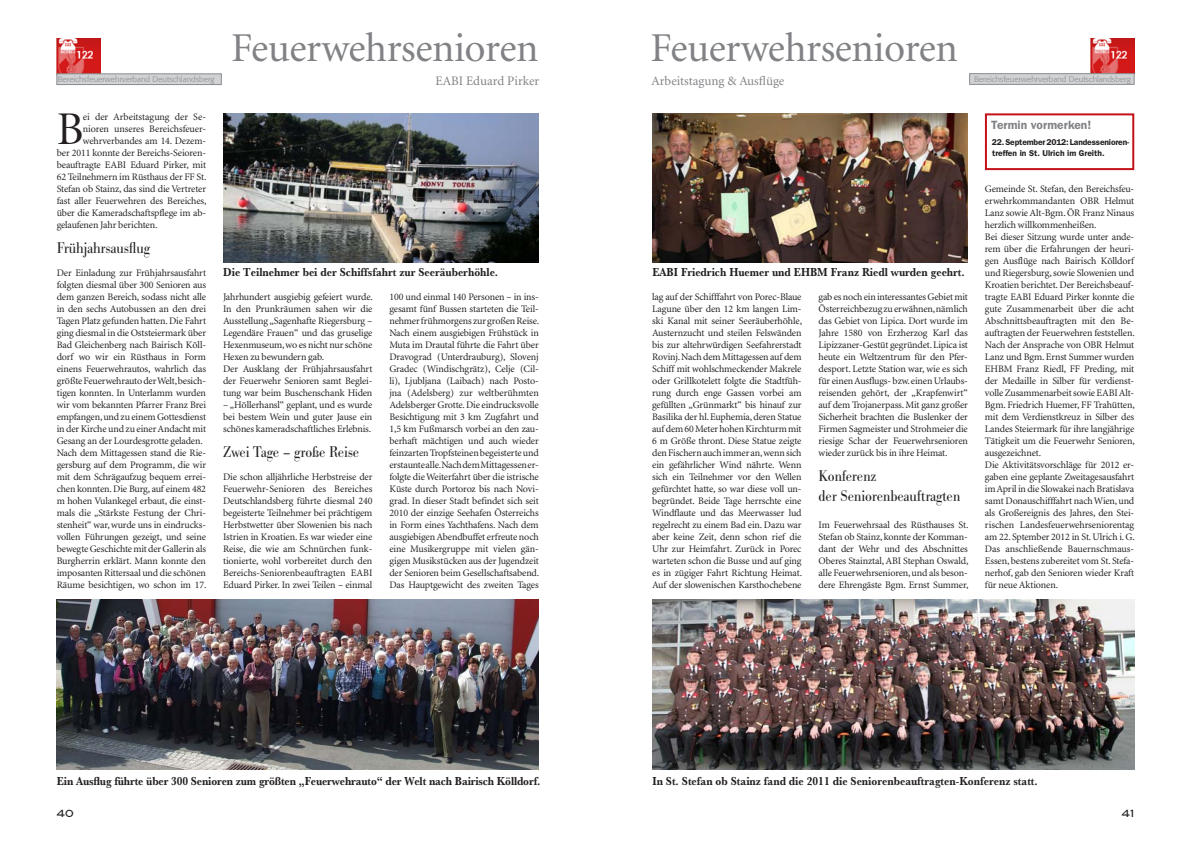
<style>
.page{position:relative;width:1191px;height:842px;background:#fff}
.page>*{position:absolute;margin:0;border:0;box-sizing:border-box;transform-origin:0 0}
.t1{font:47px "Minion MM 367 585 46";color:#231f20}
.t2{font:41px "Minion";letter-spacing:-.01em;color:#808285}
.t3{font:16.2px/19.5px "URW Bodoni T Ligh Extr Narr";letter-spacing:-.01em;color:#231f20}
.t4{font:13px "Minion";color:#808285}
.t5{font:12px "URW Basker T Bold Extr Narr";color:#231f20}
.t6{font:600 12px "ITC Franklin Gothic Std";color:#808285}
.t7{font:10px/12px "Minion MM 367 585 10";letter-spacing:-.015em;color:#231f20;text-align:justify}
.t8{font:500 10px "Blair ITC";color:#231f20}
.t9{font:600 8.5px/11px "ITC Franklin Gothic Std";letter-spacing:-.015em;color:#231f20}
.t10{font:300 8px "Formata";color:#8a8c8f;scale:1.04 1}
</style>
<div class="page">
<img style="left:57px;top:38px;width:43px;height:36px">
<div style="left:57px;top:74px;width:164px;height:11px;background:#d1d2d4;border:1px solid #8a8c8f"></div>
<img style="left:57px;top:600px;width:482px;height:170px">
<img style="left:223px;top:113px;width:316px;height:149px">
<img style="left:1090px;top:38px;width:44px;height:36px">
<div style="left:969px;top:74px;width:165px;height:11px;background:#d1d2d4;border:1px solid #8a8c8f"></div>
<img style="left:652px;top:600px;width:482px;height:170px">
<img style="left:652px;top:113px;width:316px;height:149px">
<div style="left:985px;top:113px;width:149px;height:57px;border:2px solid #c4121a"></div>
<p class="t10" style="left:58px;top:74px;width:152px">Bereichsfeuerwehrverband Deutschlandsberg</p>
<h2 class="t2" style="left:231px;top:28px;width:309px">Feuerwehrsenioren</h2>
<h3 class="t4" style="left:435px;top:74px;width:105px">EABI Eduard Pirker</h3>
<h1 class="t1" style="left:57px;top:105px;width:28px">B</h1>
<p class="t7" style="left:83px;top:111px;width:125px">ei der Arbeitstagung der Se-</p>
<p class="t7" style="left:83px;top:123px;width:125px">nioren unseres Bereichsfeuer-</p>
<p class="t7" style="left:83px;top:135px;width:125px">wehrverbandes am 14. Dezem-</p>
<p class="t7" style="left:57px;top:147px;width:151px">ber 2011 konnte der Bereichs-Seioren-</p>
<p class="t7" style="left:57px;top:159px;width:151px">beauftragte EABI Eduard Pirker, mit</p>
<p class="t7" style="left:57px;top:171px;width:151px">62 Teilnehmern im Rüsthaus der FF St.</p>
<p class="t7" style="left:57px;top:183px;width:151px">Stefan ob Stainz, das sind die Vertreter</p>
<p class="t7" style="left:57px;top:195px;width:151px">fast aller Feuerwehren des Bereiches,</p>
<p class="t7" style="left:57px;top:207px;width:151px">über die Kameradschaftspflege im ab-</p>
<p class="t7" style="left:57px;top:219px;width:102px">gelaufenen Jahr berichten.</p>
<h3 class="t3" style="left:57px;top:239px;width:95px">Frühjahrsausflug</h3>
<p class="t7" style="left:57px;top:267px;width:151px;text-align:left">Der Einladung zur Frühjahrsausfahrt folgten diesmal über 300 Senioren aus dem ganzen Bereich, sodass nicht alle in den sechs Autobussen an den drei Tagen Platz gefunden hatten. Die Fahrt ging diesmal in die Oststeiermark über Bad Gleichenberg nach Bairisch Köll&shy;dorf wo wir ein Rüsthaus in Form einens Feuerwehrautos, wahrlich das größte Feuerwehrauto der Welt, besich&shy;tigen konnten. In Unterlamm wurden wir vom bekannten Pfarrer Franz Brei empfangen, und zu einem Gottesdienst in der Kirche und zu einer Andacht mit Gesang an der Lourdesgrotte geladen.<br>Nach dem Mittagessen stand die Rie&shy;gersburg auf dem Programm, die wir mit dem Schrägaufzug bequem errei&shy;chen konnten. Die Burg, auf einem 482 m hohen Vulankegel erbaut, die einst&shy;mals die „Stärkste Festung der Chri&shy;stenheit“ war, wurde uns in eindrucks&shy;vollen Führungen gezeigt, und seine bewegte Geschichte mit der Gallerin als Burgherrin erklärt. Mann konnte den imposanten Rittersaal und die schönen Räume besichtigen, wo schon im 17.</p>
<p class="t5" style="left:223px;top:265px;width:276px">Die Teilnehmer bei der Schiffsfahrt zur Seeräuberhöhle.</p>
<p class="t7" style="left:223px;top:291px;width:151px;text-align:left">Jahrhundert ausgiebig gefeiert wurde.<br>In den Prunkräumen sahen wir die Ausstellung „Sagenhafte Riegersburg – Legendäre Frauen“ und das gruselige Hexenmuseum, wo es nicht nur schöne Hexen zu bewundern gab.<br>Der Ausklang der Frühjahrsausfahrt der Feuerwehr Senioren samt Beglei&shy;tung war beim Buschenschank Hiden</p>
<p class="t7" style="left:223px;top:399px;width:151px">– „Höllerhansl“ geplant, und es wurde bei bestem Wein und guter Jause ein schönes kameradschaftliches Erlebnis.</p>
<h3 class="t3" style="left:223px;top:443px;width:138px">Zwei Tage – große Reise</h3>
<p class="t7" style="left:223px;top:471px;width:151px">Die schon alljährliche Herbstreise der Feuerwehr-Senioren des Bereiches Deutschlandsberg führte diesmal 240 begeisterte Teilnehmer bei prächtigem Herbstwetter über Slowenien bis nach Istrien in Kroatien. Es war wieder eine Reise, die wie am Schnürchen funk&shy;tionierte, wohl vorbereitet durch den Bereichs-Seniorenbeauftragten EABI Eduard Pirker. In zwei Teilen – einmal</p>
<p class="t7" style="left:389px;top:291px;width:151px">100 und einmal 140 Personen – in ins&shy;gesamt fünf Bussen starteten die Teil&shy;nehmer frühmorgens zur großen Reise.<br>Nach einem ausgiebigen Frühstück in Muta im Drautal führte die Fahrt über Dravograd (Unterdrauburg), Slovenj Gradec (Windischgrätz), Celje (Cil&shy;li), Ljubljana (Laibach) nach Posto&shy;jna (Adelsberg) zur weltberühmten Adelsberger Grotte. Die eindrucksvolle Besichtigung mit 3 km Zugfahrt und 1,5 km Fußmarsch vorbei an den zau&shy;berhaft mächtigen und auch wieder feinzarten Tropfsteinen begeisterte und erstaunte alle. Nach dem Mittagessen er&shy;folgte die Weiterfahrt über die istrische Küste durch Portoroz bis nach Novi&shy;grad. In dieser Stadt befindet sich seit 2010 der einzige Seehafen Österreichs in Form eines Yachthafens. Nach dem ausgiebigen Abendbuffet erfreute noch eine Musikergruppe mit vielen gän&shy;gigen Musikstücken aus der Jugendzeit der Senioren beim Gesellschaftsabend.<br>Das Hauptgewicht des zweiten Tages</p>
<p class="t5" style="left:57px;top:775px;width:485px">Ein Ausflug führte über 300 Senioren zum größten „Feuerwehrauto“ der Welt nach Bairisch Kölldorf.</p>
<h2 class="t2" style="left:650px;top:28px;width:309px">Feuerwehrsenioren</h2>
<h3 class="t4" style="left:651px;top:74px;width:134px">Arbeitstagung &amp; Ausflüge</h3>
<p class="t10" style="left:974px;top:74px;width:152px">Bereichsfeuerwehrverband Deutschlandsberg</p>
<p class="t6" style="left:991px;top:118px;width:101px">Termin vormerken!</p>
<p class="t9" style="left:992px;top:137px;width:139px">22. September 2012: Landessenioren&shy;treffen in St. Ulrich im Greith.</p>
<p class="t5" style="left:652px;top:265px;width:314px">EABI Friedrich Huemer und EHBM Franz Riedl wurden geehrt.</p>
<p class="t7" style="left:652px;top:291px;width:151px">lag auf der Schifffahrt von Porec-Blaue Lagune über den 12 km langen Lim&shy;ski Kanal mit seiner Seeräuberhöhle, Austernzucht und steilen Felswänden bis zur altehrwürdigen Seefahrerstadt Rovinj. Nach dem Mittagessen auf dem Schiff mit wohlschmeckender Makrele oder Grillkotelett folgte die Stadtfüh&shy;rung durch enge Gassen vorbei am gefüllten „Grünmarkt“ bis hinauf zur Basilika der hl. Euphemia, deren Statue auf dem 60 Meter hohen Kirchturm mit 6 m Größe thront. Diese Statue zeigte den Fischern auch immer an, wenn sich ein gefährlicher Wind nährte. Wenn sich ein Teilnehmer vor den Wellen gefürchtet hatte, so war diese voll un&shy;begründet. Beide Tage herrschte eine Windflaute und das Meerwasser lud regelrecht zu einem Bad ein. Dazu war aber keine Zeit, denn schon rief die Uhr zur Heimfahrt. Zurück in Porec warteten schon die Busse und auf ging es in zügiger Fahrt Richtung Heimat.<br>Auf der slowenischen Karsthochebene</p>
<p class="t7" style="left:818px;top:291px;width:151px">gab es noch ein interessantes Gebiet mit Österreichbezug zu erwähnen, nämlich das Gebiet von Lipica. Dort wurde im Jahre 1580 von Erzherzog Karl das Lipizzaner-Gestüt gegründet. Lipica ist heute ein Weltzentrum für den Pfer&shy;desport. Letzte Station war, wie es sich für einen Ausflugs- bzw. einen Urlaubs&shy;reisenden gehört, der „Krapfenwirt“ auf dem Trojanerpass. Mit ganz großer Sicherheit brachten die Buslenker der Firmen Sagmeister und Strohmeier die riesige Schar der Feuerwehrsenioren wieder zurück bis in ihre Heimat.</p>
<h3 class="t3" style="left:818px;top:467px;width:143px">Konferenz<br>der Seniorenbeauftragten</h3>
<p class="t7" style="left:818px;top:519px;width:151px">Im Feuerwehrsaal des Rüsthauses St.<br>Stefan ob Stainz, konnte der Komman&shy;dant der Wehr und des Abschnittes Oberes Stainztal, ABI Stephan Oswald, alle Feuerwehrsenioren, und als beson&shy;dere Ehrengäste Bgm. Ernst Summer,</p>
<p class="t7" style="left:985px;top:183px;width:151px;text-align:left">Gemeinde St. Stefan, den Bereichsfeu&shy;erwehrkommandanten OBR Helmut Lanz sowie Alt-Bgm. ÖR Franz Ninaus herzlich willkommenheißen.<br>Bei dieser Sitzung wurde unter ande&shy;rem über die Erfahrungen der heuri&shy;gen Ausflüge nach Bairisch Kölldorf und Riegersburg, sowie Slowenien und Kroatien berichtet. Der Bereichsbeauf&shy;tragte EABI Eduard Pirker konnte die gute Zusammenarbeit über die acht Abschnittsbeauftragten mit den Be&shy;auftragten der Feuerwehren feststellen.<br>Nach der Ansprache von OBR Helmut Lanz und Bgm. Ernst Summer wurden EHBM Franz Riedl, FF Preding, mit der Medaille in Silber für verdienst&shy;volle Zusammenarbeit sowie EABI Alt-Bgm. Friedrich Huemer, FF Trahütten, mit dem Verdienstkreuz in Silber des Landes Steiermark für ihre langjährige Tätigkeit um die Feuerwehr Senioren, ausgezeichnet.<br>Die Aktivitätsvorschläge für 2012 er&shy;gaben eine geplante Zweitagesausfahrt im April in die Slowakei nach Bratislava samt Donauschifffahrt nach Wien, und als Großereignis des Jahres, den Stei&shy;rischen Landesfeuerwehrseniorentag am 22. Sptember 2012 in St. Ulrich i. G.<br>Das anschließende Bauernschmaus-Essen, bestens zubereitet vom St. Stefa&shy;nerhof, gab den Senioren wieder Kraft für neue Aktionen.</p>
<p class="t5" style="left:652px;top:775px;width:387px">In St. Stefan ob Stainz fand die 2011 die Seniorenbeauftragten-Konferenz statt.</p>
<p class="t8" style="left:57px;top:807px;width:19px">40</p>
<p class="t8" style="left:1122px;top:807px;width:14px">41</p>
</div>
